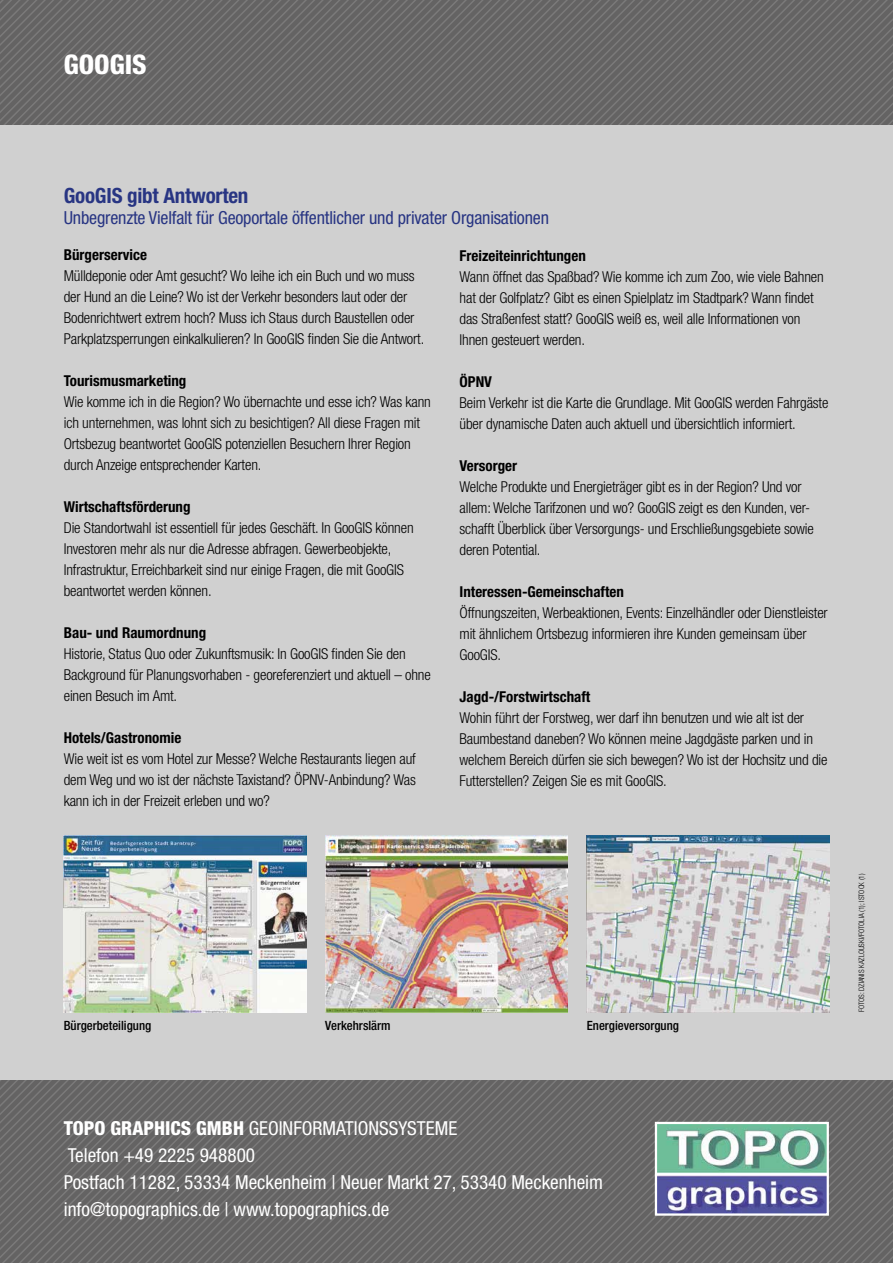
<style>
.page{position:relative;width:893px;height:1263px;background:#d0d0d0}
.page>*{position:absolute;margin:0;border:0;box-sizing:border-box;transform-origin:0 0}
.t1{font:800 condensed 27px "Helvetica Neue LT";color:#fff}
.t2{font:700 condensed 21px "Helvetica Neue LT";letter-spacing:-.01em;color:#283583}
.t3{font:condensed 19.35px/27px "Helvetica Neue LT";color:#fff}
.t4{font:condensed 18px "Helvetica Neue LT";letter-spacing:-.01em;color:#283583}
.t5{font:300 condensed 15px/21px "Helvetica Neue LT";letter-spacing:-.01em;color:#000}
.t6{font:700 condensed 15px "Helvetica Neue LT";color:#000}
.t7{font:500 condensed 12.75px "Helvetica Neue LT";color:#000}
.t8{font:300 condensed 7.5px "Helvetica Neue LT";letter-spacing:-.01em;color:#000}
.s1{font-weight:800}
</style>
<div class="page">
<svg style="left:21px;top:1082px;width:872px;height:181px;background:#696868"></svg>
<svg style="left:25px;top:1086px;width:868px;height:177px;background:#696868"></svg>
<svg style="left:29px;top:1090px;width:864px;height:173px;background:#696868"></svg>
<svg style="left:34px;top:1094px;width:859px;height:169px;background:#696868"></svg>
<svg style="left:38px;top:1099px;width:855px;height:164px;background:#696868"></svg>
<svg style="left:42px;top:1103px;width:851px;height:160px;background:#696868"></svg>
<svg style="left:46px;top:1107px;width:847px;height:156px;background:#696868"></svg>
<svg style="left:50px;top:1111px;width:843px;height:152px;background:#696868"></svg>
<svg style="left:55px;top:1116px;width:838px;height:147px;background:#696868"></svg>
<svg style="left:59px;top:1120px;width:834px;height:143px;background:#6a6969"></svg>
<svg style="left:63px;top:1124px;width:830px;height:139px;background:#696868"></svg>
<svg style="left:67px;top:1128px;width:826px;height:135px;background:#696868"></svg>
<svg style="left:72px;top:1132px;width:821px;height:131px;background:#696868"></svg>
<svg style="left:76px;top:1137px;width:817px;height:126px;background:#696868"></svg>
<svg style="left:80px;top:1141px;width:813px;height:122px;background:#696868"></svg>
<svg style="left:84px;top:1145px;width:809px;height:118px;background:#696868"></svg>
<svg style="left:88px;top:1149px;width:805px;height:114px;background:#696868"></svg>
<svg style="left:93px;top:1153px;width:800px;height:110px;background:#696868"></svg>
<svg style="left:97px;top:1158px;width:796px;height:105px;background:#696868"></svg>
<svg style="left:101px;top:1162px;width:792px;height:101px;background:#696868"></svg>
<svg style="left:105px;top:1166px;width:788px;height:97px;background:#696868"></svg>
<svg style="left:25px;top:1px;width:868px;height:124px;background:#696868"></svg>
<svg style="left:29px;top:5px;width:864px;height:120px;background:#696868"></svg>
<svg style="left:33px;top:9px;width:860px;height:116px;background:#696868"></svg>
<svg style="left:37px;top:13px;width:856px;height:112px;background:#696868"></svg>
<svg style="left:41px;top:18px;width:852px;height:107px;background:#696868"></svg>
<svg style="left:46px;top:22px;width:847px;height:103px;background:#696868"></svg>
<svg style="left:50px;top:26px;width:843px;height:99px;background:#696868"></svg>
<svg style="left:54px;top:30px;width:839px;height:95px;background:#696868"></svg>
<svg style="left:58px;top:34px;width:835px;height:91px;background:#696868"></svg>
<svg style="left:62px;top:39px;width:831px;height:86px;background:#696868"></svg>
<svg style="left:67px;top:43px;width:826px;height:82px;background:#696868"></svg>
<svg style="left:71px;top:47px;width:822px;height:78px;background:#696868"></svg>
<svg style="left:75px;top:51px;width:818px;height:74px;background:#696868"></svg>
<svg style="left:79px;top:55px;width:814px;height:70px;background:#696868"></svg>
<svg style="left:83px;top:60px;width:810px;height:65px;background:#696868"></svg>
<svg style="left:88px;top:64px;width:805px;height:61px;background:#696868"></svg>
<svg style="left:92px;top:68px;width:801px;height:57px;background:#696868"></svg>
<svg style="left:96px;top:72px;width:797px;height:53px;background:#696868"></svg>
<img style="left:658px;top:1125px;width:168px;height:88px">
<div style="left:655px;top:1122px;width:174px;height:94px;border:2px solid #fff"></div>
<img style="left:64px;top:835px;width:242px;height:177px">
<img style="left:587px;top:835px;width:242px;height:177px">
<img style="left:325px;top:835px;width:243px;height:177px">
<h1 class="t1" style="left:64px;top:47px;width:85px">GOOGIS</h1>
<h2 class="t2" style="left:64px;top:183px;width:186px">GooGIS gibt Antworten</h2>
<p class="t4" style="left:64px;top:208px;width:487px">Unbegrenzte Vielfalt für Geoportale öffentlicher und privater Organisationen</p>
<p class="t6" style="left:64px;top:246px;width:85px">Bürgerservice</p>
<p class="t5" style="left:64px;top:266px;width:362px">Mülldeponie oder Amt gesucht? Wo leihe ich ein Buch und wo muss der Hund an die Leine? Wo ist der Verkehr besonders laut oder der Bodenrichtwert extrem hoch? Muss ich Staus durch Baustellen oder Parkplatzsperrungen einkalkulieren? In GooGIS finden Sie die Antwort.</p>
<p class="t6" style="left:64px;top:372px;width:124px">Tourismusmarketing</p>
<p class="t5" style="left:64px;top:392px;width:369px">Wie komme ich in die Region? Wo übernachte und esse ich? Was kann ich unternehmen, was lohnt sich zu besichtigen? All diese Fragen mit Ortsbezug beantwortet GooGIS potenziellen Besuchern Ihrer Region durch Anzeige entsprechender Karten.</p>
<p class="t6" style="left:64px;top:498px;width:128px">Wirtschaftsförderung</p>
<p class="t5" style="left:64px;top:518px;width:351px">Die Standortwahl ist essentiell für jedes Geschäft. In GooGIS können Investoren mehr als nur die Adresse abfragen. Gewerbeobjekte, Infrastruktur, Erreichbarkeit sind nur einige Fragen, die mit GooGIS beantwortet werden können.</p>
<p class="t6" style="left:64px;top:624px;width:144px">Bau- und Raumordnung</p>
<p class="t5" style="left:64px;top:644px;width:369px">Historie, Status Quo oder Zukunftsmusik: In GooGIS finden Sie den<br>Background für Planungsvorhaben - georeferenziert und aktuell – ohne einen Besuch im Amt.</p>
<p class="t6" style="left:64px;top:729px;width:119px">Hotels/Gastronomie</p>
<p class="t5" style="left:64px;top:749px;width:354px;text-align:justify">Wie weit ist es vom Hotel zur Messe? Welche Restaurants liegen auf dem Weg und wo ist der nächste Taxistand? ÖPNV-Anbindung? Was kann ich in der Freizeit erleben und wo?</p>
<p class="t6" style="left:460px;top:246px;width:128px">Freizeiteinrichtungen</p>
<p class="t5" style="left:460px;top:266px;width:366px">Wann öffnet das Spaßbad? Wie komme ich zum Zoo, wie viele Bahnen hat der Golfplatz? Gibt es einen Spielplatz im Stadtpark? Wann findet das Straßenfest statt? GooGIS weiß es, weil alle Informationen von Ihnen gesteuert werden.</p>
<p class="t6" style="left:460px;top:372px;width:34px">ÖPNV</p>
<p class="t5" style="left:460px;top:392px;width:370px">Beim Verkehr ist die Karte die Grundlage. Mit GooGIS werden Fahrgäste über dynamische Daten auch aktuell und übersichtlich informiert.</p>
<p class="t6" style="left:460px;top:456px;width:59px">Versorger</p>
<p class="t5" style="left:460px;top:476px;width:356px">Welche Produkte und Energieträger gibt es in der Region? Und vor allem: Welche Tarifzonen und wo? GooGIS zeigt es den Kunden, ver&shy;schafft Überblick über Versorgungs- und Erschließungsgebiete sowie deren Potential.</p>
<p class="t6" style="left:460px;top:582px;width:166px">Interessen-Gemeinschaften</p>
<p class="t5" style="left:460px;top:602px;width:370px">Öffnungszeiten, Werbeaktionen, Events: Einzelhändler oder Dienstleister mit ähnlichem Ortsbezug informieren ihre Kunden gemeinsam über<br>GooGIS.</p>
<p class="t6" style="left:460px;top:687px;width:132px">Jagd-/Forstwirtschaft</p>
<p class="t5" style="left:460px;top:707px;width:369px">Wohin führt der Forstweg, wer darf ihn benutzen und wie alt ist der Baumbestand daneben? Wo können meine Jagdgäste parken und in welchem Bereich dürfen sie sich bewegen? Wo ist der Hochsitz und die Futterstellen? Zeigen Sie es mit GooGIS.</p>
<p class="t7" style="left:64px;top:1017px;width:89px">Bürgerbeteiligung</p>
<p class="t7" style="left:325px;top:1017px;width:67px">Verkehrslärm</p>
<p class="t7" style="left:587px;top:1017px;width:94px">Energieversorgung</p>
<p class="t8" style="left:857px;top:1012px;width:140px;rotate:-90deg">FOTOS: DZIANIS KAZLOUSKI/FOTOLIA (1); ISTOCK (1)</p>
<p class="t3" style="left:64px;top:1114px;width:541px"><span class="s1">TOPO GRAPHICS GMBH</span> GEOINFORMATIONSSYSTEME<br>Telefon +49 2225 948800<br>Postfach 11282, 53334 Meckenheim | Neuer Markt 27, 53340 Meckenheim info@topographics.de | www.topographics.de</p>
</div>
